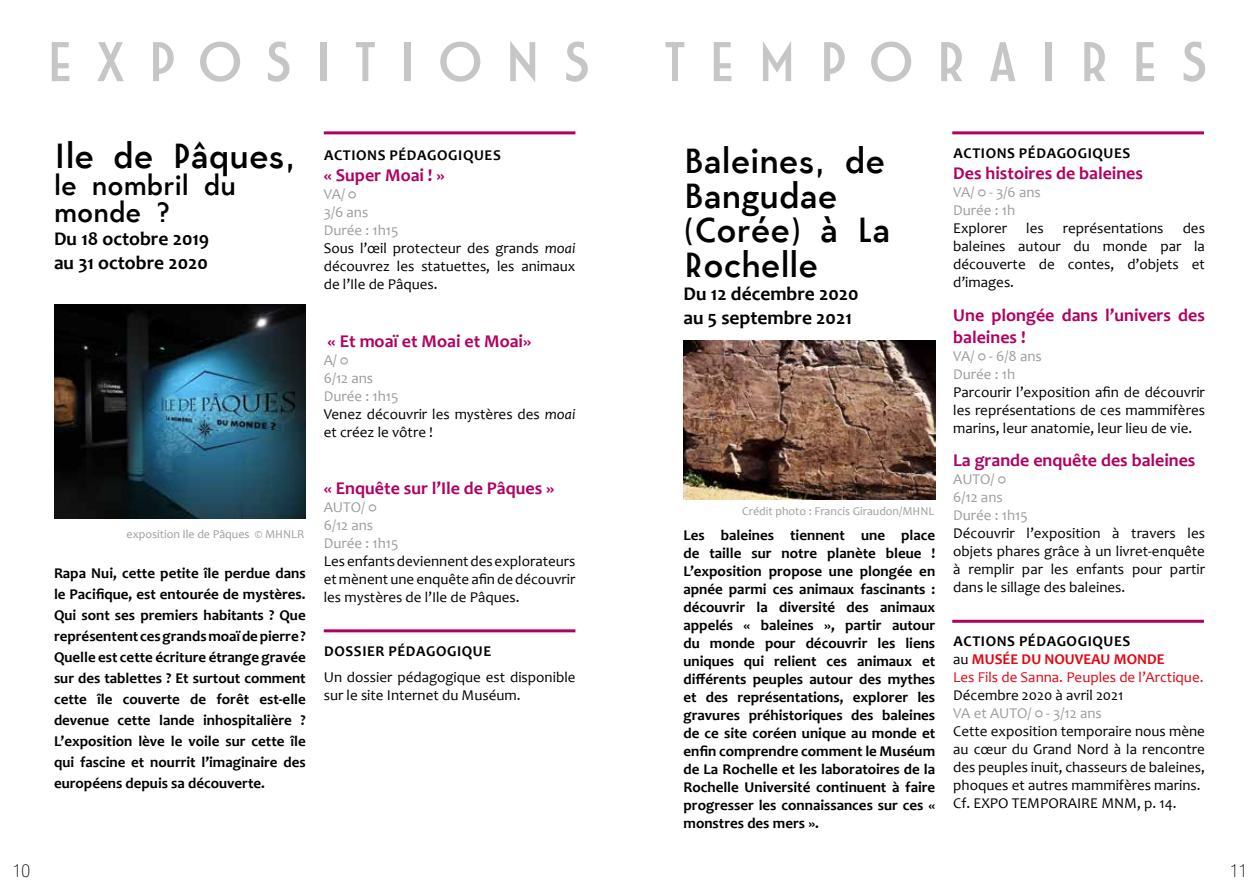
<style>
.page{position:relative;width:1259px;height:893px;background:#fff}
.page>*{position:absolute;margin:0;border:0;box-sizing:border-box;transform-origin:0 0}
.t1{font:60px "Modern M";letter-spacing:.34em;color:#c6c6c6}
.t2{font:37.5px/34.5px "Modern M";color:#000}
.t3{font:30px/27px "Modern M";color:#000}
.t4{font:700 19.5px/23.4px "Candara";color:#000}
.t5{font:700 18px/21.6px "Candara";color:#b10061}
.t6{font:100 condensed 18px "Helvetica Neue LT Std";color:#000}
.t7{font:700 15px/18px "Candara";color:#000;text-align:justify}
.t8{font:15px/18px "Candara";color:#000}
.t9{font:15px/18px "Candara";color:#9d9d9c}
.t10{font:15px/18px "Candara";color:#e30613}
.t11{font:700 15px "Candara";letter-spacing:.04em;color:#000}
.t12{font:12px "Candara";color:#9d9d9c}
.s1{color:#9d9d9c}
.s2{font-style:italic}
.s3{font-weight:700;color:#000}
.s4{color:#000}
.s5{font-weight:700}
</style>
<div class="page">
<img style="left:54px;top:304px;width:252px;height:215px">
<hr style="left:324px;top:131px;width:251px;height:3px;background:#b10061">
<hr style="left:324px;top:629px;width:251px;height:3px;background:#b10061">
<img style="left:683px;top:340px;width:252px;height:160px">
<hr style="left:952px;top:131px;width:252px;height:3px;background:#b10061">
<hr style="left:952px;top:620px;width:252px;height:3px;background:#b10061">
<h1 class="t1" style="left:45px;top:32px;width:1165px">EXPOSITIONS TEMPORAIRES</h1>
<h2 class="t2" style="left:54px;top:140px;width:243px">Ile de Pâques,</h2>
<h3 class="t3" style="left:54px;top:173px;width:183px">le nombril du monde ?</h3>
<h3 class="t4" style="left:54px;top:227px;width:157px">Du 18 octobre 2019 au 31 octobre 2020</h3>
<p class="t12" style="left:127px;top:527px;width:179px">exposition Ile de Pâques © MHNLR</p>
<p class="t7" style="left:54px;top:562px;width:253px;line-height:21px">Rapa Nui, cette petite île perdue dans le Pacifique, est entourée de mystères.<br>Qui sont ses premiers habitants ? Que représentent ces grands moaï de pierre ?<br>Quelle est cette écriture étrange gravée sur des tablettes ? Et surtout comment cette île couverte de forêt est-elle devenue cette lande inhospitalière ?<br>L’exposition lève le voile sur cette île qui fascine et nourrit l’imaginaire des européens depuis sa découverte.</p>
<p class="t11" style="left:324px;top:145px;width:178px">ACTIONS PÉDAGOGIQUES</p>
<p class="t5" style="left:324px;top:164px;width:122px">« Super Moai ! »</p>
<p class="t8" style="left:324px;top:185px;width:253px"><span class="s1">VA/ ○<br>3/6 ans<br>Durée : 1h15<br></span>Sous l’œil protecteur des grands <span class="s2">moai </span>découvrez les statuettes, les animaux de l’Ile de Pâques.</p>
<p class="t5" style="left:328px;top:330px;width:205px">« Et moaï et Moai et Moai»</p>
<p class="t8" style="left:324px;top:351px;width:253px"><span class="s1">A/ ○<br>6/12 ans<br>Durée : 1h15<br></span>Venez découvrir les mystères des <span class="s2">moai </span>et créez le vôtre !</p>
<p class="t5" style="left:324px;top:477px;width:232px">« Enquête sur l’Ile de Pâques »</p>
<p class="t9" style="left:324px;top:498px;width:76px">AUTO/ ○<br>6/12 ans<br>Durée : 1h15</p>
<p class="t8" style="left:324px;top:552px;width:253px;text-align:justify">Les enfants deviennent des explorateurs et mènent une enquête afin de découvrir les mystères de l’Ile de Pâques.</p>
<p class="t11" style="left:324px;top:642px;width:169px">DOSSIER PÉDAGOGIQUE</p>
<p class="t8" style="left:324px;top:668px;width:253px">Un dossier pédagogique est disponible sur le site Internet du Muséum.</p>
<h2 class="t2" style="left:683px;top:145px;width:208px">Baleines, de<br>Bangudae (Corée) à La<br>Rochelle</h2>
<h3 class="t4" style="left:683px;top:282px;width:177px">Du 12 décembre 2020 au 5 septembre 2021</h3>
<p class="t12" style="left:742px;top:503px;width:194px">Crédit photo : Francis Giraudon/MHNL</p>
<p class="t7" style="left:683px;top:526px;width:253px">Les baleines tiennent une place de taille sur notre planète bleue !<br>L’exposition propose une plongée en apnée parmi ces animaux fascinants : découvrir la diversité des animaux appelés « baleines », partir autour du monde pour découvrir les liens uniques qui relient ces animaux et différents peuples autour des mythes et des représentations, explorer les gravures préhistoriques des baleines de ce site coréen unique au monde et enfin comprendre comment le Muséum de La Rochelle et les laboratoires de la Rochelle Université continuent à faire progresser les connaissances sur ces « monstres des mers ».</p>
<p class="t11" style="left:953px;top:143px;width:178px">ACTIONS PÉDAGOGIQUES</p>
<p class="t5" style="left:953px;top:162px;width:191px">Des histoires de baleines</p>
<p class="t9" style="left:953px;top:183px;width:89px">VA/ ○ - 3/6 ans<br>Durée : 1h</p>
<p class="t8" style="left:953px;top:219px;width:55px">Explorer</p>
<p class="t8" style="left:1026px;top:219px;width:19px">les</p>
<p class="t8" style="left:1063px;top:219px;width:102px">représentations</p>
<p class="t8" style="left:953px;top:219px;width:253px;text-align:justify;text-indent:229px">des baleines autour du monde par la découverte de contes, d’objets et d’images.</p>
<p class="t5" style="left:953px;top:304px;width:253px">Une plongée dans l’univers des baleines !</p>
<p class="t9" style="left:953px;top:346px;width:90px">VA/ ○ - 6/8 ans<br>Durée : 1h</p>
<p class="t8" style="left:953px;top:382px;width:253px;text-align:justify">Parcourir l’exposition afin de découvrir les représentations de ces mammifères marins, leur anatomie, leur lieu de vie.</p>
<p class="t5" style="left:953px;top:449px;width:244px">La grande enquête des baleines</p>
<p class="t9" style="left:953px;top:470px;width:76px">AUTO/ ○<br>6/12 ans<br>Durée : 1h15</p>
<p class="t8" style="left:953px;top:524px;width:253px;text-align:justify">Découvrir l’exposition à travers les objets phares grâce à un livret-enquête à remplir par les enfants pour partir dans le sillage des baleines.</p>
<p class="t10" style="left:953px;top:632px;width:252px"><span class="s3">ACTIONS PÉDAGOGIQUES<br></span><span class="s4">au</span> <span class="s5">MUSÉE DU NOUVEAU MONDE<br></span>Les Fils de Sanna. Peuples de l’Arctique.</p>
<p class="t8" style="left:953px;top:686px;width:172px">Décembre 2020 à avril 2021</p>
<p class="t9" style="left:953px;top:704px;width:150px">VA et AUTO/ ○ - 3/12 ans</p>
<p class="t8" style="left:953px;top:722px;width:253px">Cette exposition temporaire nous mène au cœur du Grand Nord à la rencontre des peuples inuit, chasseurs de baleines, phoques et autres mammifères marins.<br>Cf. EXPO TEMPORAIRE MNM, p. 14.</p>
<p class="t6" style="left:13px;top:861px;width:19px">10</p>
<p class="t6" style="left:1230px;top:861px;width:19px">11</p>
</div>
